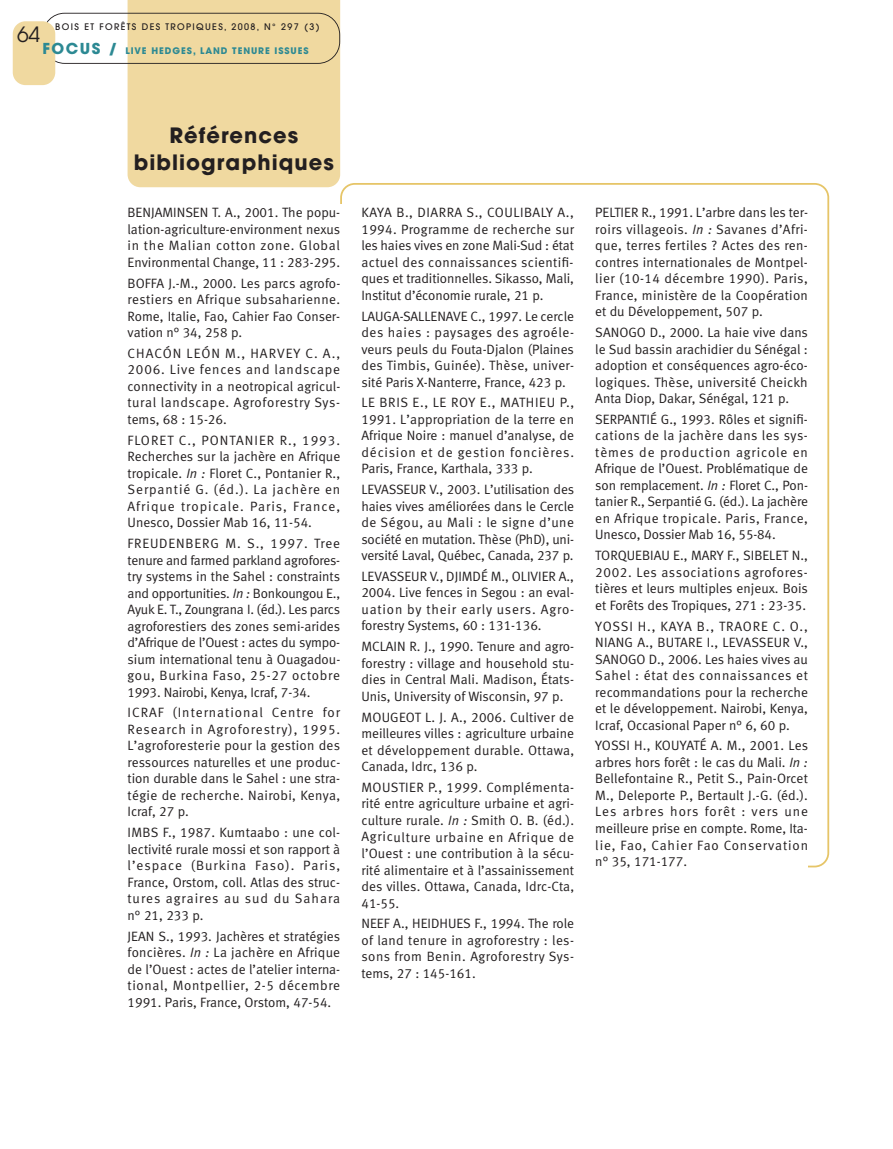
<style>
.page{position:relative;width:893px;height:1149px;background:#fff}
.page>*{position:absolute;margin:0;border:0;box-sizing:border-box;transform-origin:0 0}
.t1{font:700 21px/27px "Avant Garde";letter-spacing:.05em;color:#231f20;text-align:center}
.t2{font:21px "Avant Garde";color:#231f20}
.t3{font:13.5px/16.5px "Meta Normal LF";color:#231f20;text-align:justify}
.t4{font:500 9px "Avant Garde";letter-spacing:.15em;color:#231f20}
.t5{font:700 9px "Avant Garde";letter-spacing:.1em;color:#2c8993}
.s1{font-size:15px}
.s2{font-style:italic}
</style>
<div class="page">
<svg style="left:340px;top:183px;width:489px;height:684px"></svg>
<div style="left:319px;top:204px;width:489px;height:897px;background:#fff"></div>
<svg style="left:46px;top:0;width:294px;height:187px"></svg>
<div style="left:13px;top:21px;width:42px;height:64px;background:#f0d9a0;border-radius:13px"></div>
<h1 class="t2" style="left:17px;top:26px;width:25px">64</h1>
<p class="t4" style="left:55px;top:23px;width:266px">BOIS ET FORÊTS DES TROPIQUES, 2008, N° 297 (3)</p>
<p class="t5" style="left:43px;top:47px;width:268px"><span class="s1">FOCUS /</span> LIVE HEDGES, LAND TENURE ISSUES</p>
<h1 class="t1" style="left:134px;top:125px;width:202px">Références bibliographiques</h1>
<p class="t3" style="left:128px;top:205px;width:214px">BENJAMINSEN T. A., 2001. The popu&shy;lation-agriculture-environment nexus in the Malian cotton zone. Global Environmental Change, 11 : 283-295.</p>
<p class="t3" style="left:128px;top:276px;width:214px">BOFFA J.-M., 2000. Les parcs agrofo&shy;restiers en Afrique subsaharienne.<br>Rome, Italie, Fao, Cahier Fao Conser&shy;vation n° 34, 258 p.</p>
<p class="t3" style="left:128px;top:346px;width:214px">CHACÓN LEÓN M., HARVEY C. A., 2006. Live fences and landscape connectivity in a neotropical agricul&shy;tural landscape. Agroforestry Sys&shy;tems, 68 : 15-26.</p>
<p class="t3" style="left:128px;top:433px;width:214px">FLORET C., PONTANIER R., 1993.<br>Recherches sur la jachère en Afrique tropicale. <span class="s2">In :</span> Floret C., Pontanier R., Serpantié G. (éd.). La jachère en Afrique tropicale. Paris, France, Unesco, Dossier Mab 16, 11-54.</p>
<p class="t3" style="left:128px;top:536px;width:214px">FREUDENBERG M. S., 1997. Tree tenure and farmed parkland agrofores&shy;try systems in the Sahel : constraints and opportunities. <span class="s2">In :</span> Bonkoungou E., Ayuk E. T., Zoungrana I. (éd.). Les parcs agroforestiers des zones semi-arides d’Afrique de l’Ouest : actes du sympo&shy;sium international tenu à Ouagadou&shy;gou, Burkina Faso, 25-27 octobre 1993. Nairobi, Kenya, Icraf, 7-34.</p>
<p class="t3" style="left:128px;top:705px;width:214px">ICRAF (International Centre for Research in Agroforestry), 1995.<br>L’agroforesterie pour la gestion des ressources naturelles et une produc&shy;tion durable dans le Sahel : une stra&shy;tégie de recherche. Nairobi, Kenya, Icraf, 27 p.</p>
<p class="t3" style="left:128px;top:825px;width:214px">IMBS F., 1987. Kumtaabo : une col&shy;lectivité rurale mossi et son rapport à l’espace (Burkina Faso). Paris, France, Orstom, coll. Atlas des struc&shy;tures agraires au sud du Sahara n° 21, 233 p.</p>
<p class="t3" style="left:128px;top:928px;width:214px">JEAN S., 1993. Jachères et stratégies foncières. <span class="s2">In :</span> La jachère en Afrique de l’Ouest : actes de l’atelier interna&shy;tional, Montpellier, 2-5 décembre 1991. Paris, France, Orstom, 47-54.</p>
<p class="t3" style="left:361px;top:205px;width:214px">KAYA B., DIARRA S., COULIBALY A., 1994. Programme de recherche sur les haies vives en zone Mali-Sud : état actuel des connaissances scientifi&shy;ques et traditionnelles. Sikasso, Mali, Institut d’économie rurale, 21 p.</p>
<p class="t3" style="left:361px;top:309px;width:214px">LAUGA-SALLENAVE C., 1997. Le cercle des haies : paysages des agroéle&shy;veurs peuls du Fouta-Djalon (Plaines des Timbis, Guinée). Thèse, univer&shy;sité Paris X-Nanterre, France, 423 p.</p>
<p class="t3" style="left:361px;top:395px;width:214px">LE BRIS E., LE ROY E., MATHIEU P., 1991. L’appropriation de la terre en Afrique Noire : manuel d’analyse, de décision et de gestion foncières.<br>Paris, France, Karthala, 333 p.</p>
<p class="t3" style="left:361px;top:482px;width:214px">LEVASSEUR V., 2003. L’utilisation des haies vives améliorées dans le Cercle de Ségou, au Mali : le signe d’une société en mutation. Thèse (PhD), uni&shy;versité Laval, Québec, Canada, 237 p.</p>
<p class="t3" style="left:361px;top:569px;width:214px">LEVASSEUR V., DJIMDÉ M., OLIVIER A., 2004. Live fences in Segou : an eval&shy;uation by their early users. Agro&shy;forestry Systems, 60 : 131-136.</p>
<p class="t3" style="left:361px;top:639px;width:214px">MCLAIN R. J., 1990. Tenure and agro&shy;forestry : village and household stu&shy;dies in Central Mali. Madison, États-Unis, University of Wisconsin, 97 p.</p>
<p class="t3" style="left:361px;top:709px;width:214px">MOUGEOT L. J. A., 2006. Cultiver de meilleures villes : agriculture urbaine et développement durable. Ottawa, Canada, Idrc, 136 p.</p>
<p class="t3" style="left:361px;top:780px;width:214px">MOUSTIER P., 1999. Complémenta&shy;rité entre agriculture urbaine et agri&shy;culture rurale. <span class="s2">In :</span> Smith O. B. (éd.).<br>Agriculture urbaine en Afrique de l’Ouest : une contribution à la sécu&shy;rité alimentaire et à l’assainissement des villes. Ottawa, Canada, Idrc-Cta, 41-55.</p>
<p class="t3" style="left:361px;top:916px;width:214px">NEEF A., HEIDHUES F., 1994. The role of land tenure in agroforestry : les&shy;sons from Benin. Agroforestry Sys&shy;tems, 27 : 145-161.</p>
<p class="t3" style="left:595px;top:205px;width:214px">PELTIER R., 1991. L’arbre dans les ter&shy;roirs villageois. <span class="s2">In :</span> Savanes d’Afri&shy;que, terres fertiles ? Actes des ren&shy;contres internationales de Montpel&shy;lier (10-14 décembre 1990). Paris, France, ministère de la Coopération et du Développement, 507 p.</p>
<p class="t3" style="left:595px;top:325px;width:214px">SANOGO D., 2000. La haie vive dans le Sud bassin arachidier du Sénégal : adoption et conséquences agro-éco&shy;logiques. Thèse, université Cheickh Anta Diop, Dakar, Sénégal, 121 p.</p>
<p class="t3" style="left:595px;top:412px;width:214px">SERPANTIÉ G., 1993. Rôles et signifi&shy;cations de la jachère dans les sys&shy;tèmes de production agricole en Afrique de l’Ouest. Problématique de son remplacement. <span class="s2">In :</span> Floret C., Pon&shy;tanier R., Serpantié G. (éd.). La jachère en Afrique tropicale. Paris, France, Unesco, Dossier Mab 16, 55-84.</p>
<p class="t3" style="left:595px;top:548px;width:214px">TORQUEBIAU E., MARY F., SIBELET N., 2002. Les associations agrofores&shy;tières et leurs multiples enjeux. Bois et Forêts des Tropiques, 271 : 23-35.</p>
<p class="t3" style="left:595px;top:618px;width:214px">YOSSI H., KAYA B., TRAORE C. O., NIANG A., BUTARE I., LEVASSEUR V., SANOGO D., 2006. Les haies vives au Sahel : état des connaissances et recommandations pour la recherche et le développement. Nairobi, Kenya, Icraf, Occasional Paper n° 6, 60 p.</p>
<p class="t3" style="left:595px;top:738px;width:214px">YOSSI H., KOUYATÉ A. M., 2001. Les arbres hors forêt : le cas du Mali. <span class="s2">In :<br></span>Bellefontaine R., Petit S., Pain-Orcet M., Deleporte P., Bertault J.-G. (éd.).<br>Les arbres hors forêt : vers une meilleure prise en compte. Rome, Ita&shy;lie, Fao, Cahier Fao Conservation n° 35, 171-177.</p>
</div>
